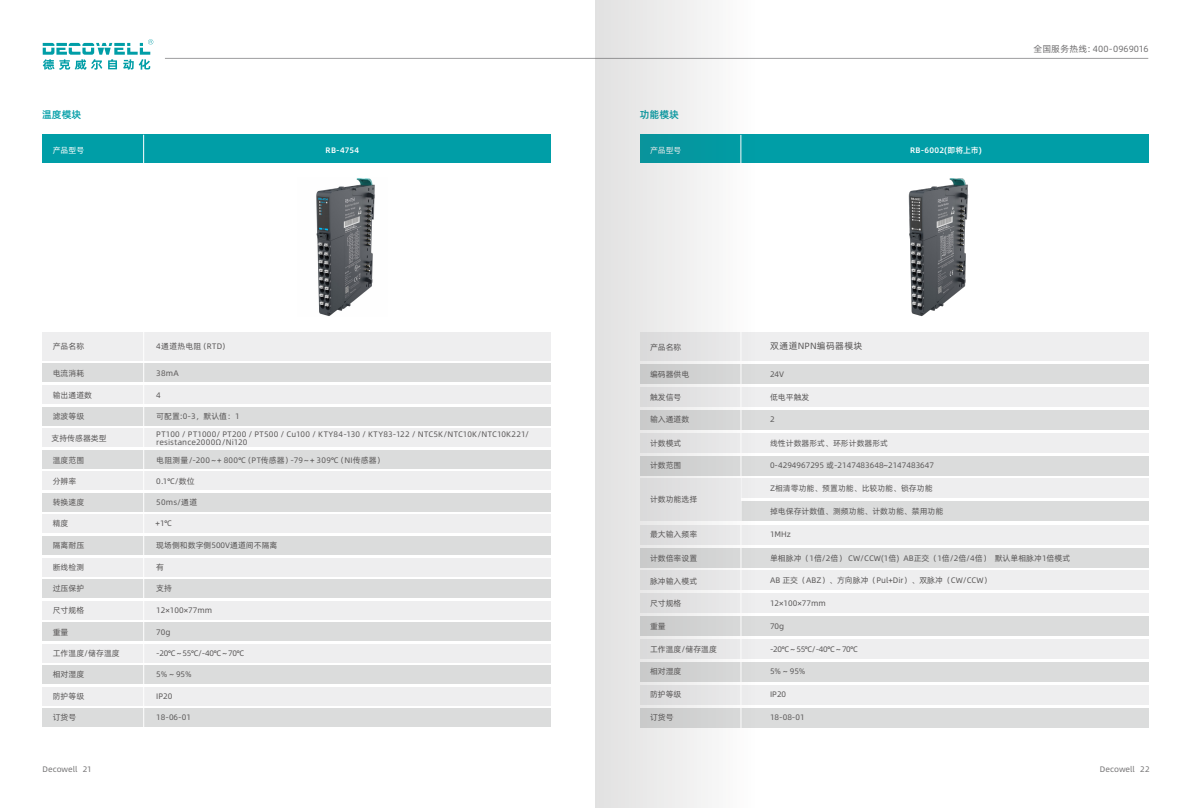
<style>
.page{position:relative;width:1191px;height:808px;background:#fff}
.page>*{position:absolute;margin:0;border:0;box-sizing:border-box;transform-origin:0 0}
.t1{font:10px "Alibaba Pu Hui Ti M";color:#009ea7}
.t2{font:9px "Alibaba Pu Hui Ti R";letter-spacing:.005em;color:#717071}
.t3{font:9px "Alibaba Pu Hui Ti R";letter-spacing:.025em;color:#595757}
.t4{font:8px "Alibaba Pu Hui Ti R";color:#595757}
.t5{font:8px/7.6px "Alibaba Pu Hui Ti R";letter-spacing:.025em;color:#595757}
.t6{font:8px "Alibaba Pu Hui Ti R";letter-spacing:.03em;color:#595757}
.t7{font:8px "Alibaba Pu Hui Ti R";letter-spacing:-.005em;color:#717071}
.t8{font:8px "Alibaba Pu Hui Ti M";letter-spacing:.02em;color:#fff}
.t9{font:8px "Alibaba Pu Hui Ti R";letter-spacing:.035em;color:#595757}
.t10{font:8px "Alibaba Pu Hui Ti R";color:#fff}
</style>
<div class="page">
<svg style="left:43px;top:39px;width:110px;height:31px"></svg>
<hr style="left:165px;top:58px;width:983px;height:1px;background:#9e9e9f">
<div style="left:43px;top:135px;width:508px;height:28px;background:#009ea7"></div>
<svg style="left:143px;top:135px;width:1px;height:28px"></svg>
<img style="left:316px;top:178px;width:59px;height:138px">
<img style="left:908px;top:178px;width:61px;height:139px">
<div style="left:43px;top:364px;width:508px;height:18px;background:#dbdcdc"></div>
<div style="left:43px;top:407px;width:508px;height:18px;background:#dbdcdc"></div>
<div style="left:43px;top:385px;width:508px;height:19px;background:#eeeeef"></div>
<div style="left:43px;top:428px;width:508px;height:19px;background:#eeeeef"></div>
<div style="left:43px;top:450px;width:508px;height:18px;background:#dbdcdc"></div>
<div style="left:43px;top:472px;width:508px;height:18px;background:#eeeeef"></div>
<div style="left:43px;top:493px;width:508px;height:18px;background:#dbdcdc"></div>
<div style="left:43px;top:515px;width:508px;height:18px;background:#eeeeef"></div>
<div style="left:43px;top:536px;width:508px;height:19px;background:#dbdcdc"></div>
<div style="left:43px;top:579px;width:508px;height:19px;background:#dbdcdc"></div>
<div style="left:43px;top:601px;width:508px;height:18px;background:#eeeeef"></div>
<div style="left:43px;top:623px;width:508px;height:18px;background:#dbdcdc"></div>
<div style="left:43px;top:644px;width:508px;height:18px;background:#eeeeef"></div>
<div style="left:43px;top:666px;width:508px;height:18px;background:#dbdcdc"></div>
<div style="left:43px;top:709px;width:508px;height:18px;background:#dbdcdc"></div>
<div style="left:43px;top:687px;width:508px;height:18px;background:#eeeeef"></div>
<div style="left:43px;top:332px;width:508px;height:29px;background:#eeeeef"></div>
<div style="left:43px;top:558px;width:508px;height:18px;background:#eeeeef"></div>
<div style="left:640px;top:135px;width:508px;height:28px;background:#009ea7"></div>
<div style="left:640px;top:364px;width:508px;height:19px;background:#dbdcdc"></div>
<div style="left:640px;top:410px;width:508px;height:19px;background:#dbdcdc"></div>
<div style="left:640px;top:387px;width:508px;height:19px;background:#eeeeef"></div>
<div style="left:640px;top:433px;width:508px;height:19px;background:#eeeeef"></div>
<div style="left:640px;top:456px;width:508px;height:19px;background:#dbdcdc"></div>
<div style="left:640px;top:479px;width:508px;height:19px;background:#eeeeef"></div>
<div style="left:640px;top:501px;width:508px;height:20px;background:#dbdcdc"></div>
<div style="left:640px;top:525px;width:508px;height:19px;background:#eeeeef"></div>
<div style="left:640px;top:548px;width:508px;height:19px;background:#dbdcdc"></div>
<div style="left:640px;top:571px;width:508px;height:19px;background:#eeeeef"></div>
<div style="left:640px;top:593px;width:508px;height:20px;background:#eeeeef"></div>
<div style="left:640px;top:616px;width:508px;height:20px;background:#dbdcdc"></div>
<div style="left:640px;top:639px;width:508px;height:19px;background:#eeeeef"></div>
<div style="left:640px;top:662px;width:508px;height:19px;background:#dbdcdc"></div>
<div style="left:640px;top:708px;width:508px;height:19px;background:#dbdcdc"></div>
<div style="left:640px;top:685px;width:508px;height:19px;background:#eeeeef"></div>
<div style="left:640px;top:332px;width:508px;height:29px;background:#eeeeef"></div>
<hr style="left:143px;top:330px;width:1px;height:398px;background:#fff">
<svg style="left:595px;top:0;width:162px;height:808px"></svg>
<p class="t1" style="left:42px;top:106px;width:41px">温度模块</p>
<p class="t1" style="left:639px;top:106px;width:41px">功能模块</p>
<p class="t10" style="left:53px;top:144px;width:33px">产品型号</p>
<p class="t8" style="left:325px;top:144px;width:35px">RB-4754</p>
<p class="t10" style="left:650px;top:144px;width:33px">产品型号</p>
<p class="t8" style="left:910px;top:144px;width:73px">RB-6002(即将上市)</p>
<p class="t2" style="left:1033px;top:42px;width:117px">全国服务热线：400-0969016</p>
<p class="t4" style="left:53px;top:341px;width:33px">产品名称</p>
<p class="t9" style="left:156px;top:341px;width:75px">4通道热电阻（RTD）</p>
<p class="t4" style="left:156px;top:368px;width:24px">38mA</p>
<p class="t4" style="left:156px;top:389px;width:6px">4</p>
<p class="t4" style="left:156px;top:410px;width:85px">可配置:0-3，默认值：1</p>
<p class="t4" style="left:53px;top:368px;width:33px">电流消耗</p>
<p class="t4" style="left:53px;top:389px;width:41px">输出通道数</p>
<p class="t4" style="left:53px;top:410px;width:33px">滤波等级</p>
<p class="t4" style="left:53px;top:454px;width:33px">温度范围</p>
<p class="t4" style="left:53px;top:475px;width:25px">分辨率</p>
<p class="t4" style="left:53px;top:518px;width:17px">精度</p>
<p class="t4" style="left:156px;top:518px;width:18px">+1℃</p>
<p class="t5" style="left:156px;top:430px;width:374px">PT100 / PT1000/ PT200 / PT500 / Cu100 / KTY84-130 / KTY83-122 / NTC5K/NTC10K/NTC10K221/ resistance2000Ω/Ni120</p>
<p class="t4" style="left:51px;top:432px;width:57px">支持传感器类型</p>
<p class="t6" style="left:156px;top:454px;width:229px">电阻测量/-200～+ 800℃（PT传感器）-79～+ 309℃（NI传感器）</p>
<p class="t4" style="left:156px;top:475px;width:40px">0.1℃/数位</p>
<p class="t4" style="left:156px;top:496px;width:43px">50ms/通道</p>
<p class="t4" style="left:53px;top:496px;width:33px">转换速度</p>
<p class="t3" style="left:770px;top:339px;width:94px">双通道NPN编码器模块</p>
<p class="t4" style="left:650px;top:341px;width:33px">产品名称</p>
<p class="t4" style="left:650px;top:368px;width:41px">编码器供电</p>
<p class="t4" style="left:770px;top:368px;width:16px">24V</p>
<p class="t4" style="left:650px;top:391px;width:33px">触发信号</p>
<p class="t4" style="left:770px;top:391px;width:41px">低电平触发</p>
<p class="t4" style="left:650px;top:413px;width:41px">输入通道数</p>
<p class="t4" style="left:650px;top:437px;width:33px">计数模式</p>
<p class="t4" style="left:650px;top:459px;width:33px">计数范围</p>
<p class="t4" style="left:770px;top:413px;width:6px">2</p>
<p class="t4" style="left:770px;top:437px;width:120px">线性计数器形式、环形计数器形式</p>
<p class="t4" style="left:770px;top:459px;width:165px">0-4294967295 或-2147483648~2147483647</p>
<p class="t4" style="left:770px;top:482px;width:164px">Z相清零功能、预置功能、比较功能、锁存功能</p>
<p class="t4" style="left:770px;top:505px;width:175px">掉电保存计数值、测频功能、计数功能、禁用功能</p>
<p class="t4" style="left:650px;top:493px;width:49px">计数功能选择</p>
<p class="t4" style="left:53px;top:539px;width:33px">隔离耐压</p>
<p class="t4" style="left:156px;top:539px;width:123px">现场侧和数字侧500V通道间不隔离</p>
<p class="t4" style="left:53px;top:582px;width:33px">过压保护</p>
<p class="t4" style="left:156px;top:582px;width:17px">支持</p>
<p class="t4" style="left:53px;top:561px;width:33px">断线检测</p>
<p class="t4" style="left:156px;top:561px;width:9px">有</p>
<p class="t4" style="left:53px;top:604px;width:33px">尺寸规格</p>
<p class="t4" style="left:156px;top:604px;width:57px">12×100×77mm</p>
<p class="t4" style="left:53px;top:626px;width:17px">重量</p>
<p class="t4" style="left:156px;top:626px;width:16px">70g</p>
<p class="t4" style="left:53px;top:647px;width:68px">工作温度/储存温度</p>
<p class="t4" style="left:156px;top:647px;width:89px">-20℃～55℃/-40℃～70℃</p>
<p class="t4" style="left:53px;top:668px;width:33px">相对湿度</p>
<p class="t4" style="left:53px;top:690px;width:33px">防护等级</p>
<p class="t4" style="left:53px;top:711px;width:25px">订货号</p>
<p class="t4" style="left:156px;top:668px;width:37px">5% ~ 95%</p>
<p class="t4" style="left:156px;top:690px;width:18px">IP20</p>
<p class="t4" style="left:156px;top:711px;width:36px">18-06-01</p>
<p class="t4" style="left:650px;top:528px;width:49px">最大输入频率</p>
<p class="t4" style="left:770px;top:528px;width:22px">1MHz</p>
<p class="t4" style="left:650px;top:552px;width:49px">计数倍率设置</p>
<p class="t4" style="left:770px;top:552px;width:302px">单相脉冲（1倍/2倍） CW/CCW(1倍) AB正交（1倍/2倍/4倍） 默认单相脉冲1倍模式</p>
<p class="t4" style="left:770px;top:574px;width:223px">AB 正交（ABZ）、方向脉冲（Pul+Dir）、双脉冲（CW/CCW）</p>
<p class="t4" style="left:650px;top:575px;width:49px">脉冲输入模式</p>
<p class="t4" style="left:650px;top:597px;width:33px">尺寸规格</p>
<p class="t4" style="left:770px;top:597px;width:57px">12×100×77mm</p>
<p class="t4" style="left:650px;top:620px;width:17px">重量</p>
<p class="t4" style="left:770px;top:620px;width:16px">70g</p>
<p class="t4" style="left:650px;top:643px;width:68px">工作温度/储存温度</p>
<p class="t4" style="left:770px;top:643px;width:89px">-20℃～55℃/-40℃～70℃</p>
<p class="t4" style="left:650px;top:665px;width:33px">相对湿度</p>
<p class="t4" style="left:650px;top:688px;width:33px">防护等级</p>
<p class="t4" style="left:770px;top:665px;width:37px">5% ~ 95%</p>
<p class="t4" style="left:770px;top:688px;width:18px">IP20</p>
<p class="t4" style="left:650px;top:711px;width:25px">订货号</p>
<p class="t4" style="left:770px;top:711px;width:36px">18-08-01</p>
<p class="t7" style="left:43px;top:763px;width:51px">Decowell 21</p>
<p class="t7" style="left:1100px;top:763px;width:51px">Decowell 22</p>
</div>
